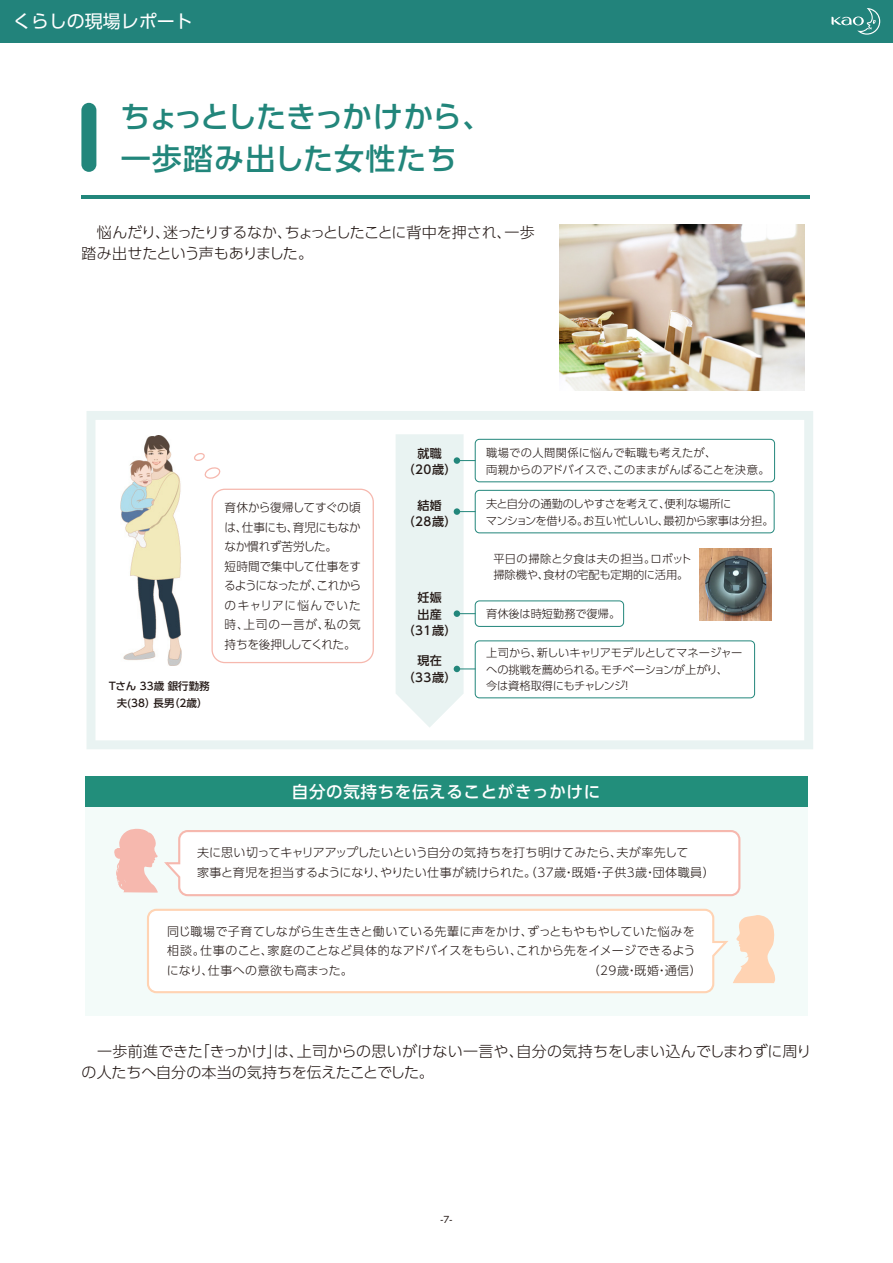
<style>
.page{position:relative;width:893px;height:1263px;background:#fff}
.page>*{position:absolute;margin:0;border:0;box-sizing:border-box;transform-origin:0 0}
.t1{font:500 30px/42px "UD Shin Go Pro";letter-spacing:.01em;color:#22867b}
.t2{font:18px "UD Shin Go Pro";color:#fff}
.t3{font:500 16.5px "UD Shin Go Pro";letter-spacing:.04em;color:#fff}
.t4{font:300 15px/21px "UD Shin Go Pro";letter-spacing:-.01em;color:#231815}
.t5{font:300 15px/21px "UD Shin Go Pro";letter-spacing:-.05em;color:#231815}
.t6{font:300 12px/19.5px "UD Shin Go Pro";color:#231815}
.t7{font:300 12px/19.5px "UD Shin Go Pro";letter-spacing:-.025em;color:#231815}
.t8{font:500 12px/16.5px "UD Shin Go Pro";letter-spacing:.04em;color:#231815;text-align:center}
.t9{font:300 11.25px/16.5px "UD Shin Go Pro";letter-spacing:-.03em;color:#231815}
.t10{font:300 11.25px/16.5px "UD Shin Go Pro";letter-spacing:-.01em;color:#231815}
.t11{font:300 11.25px/16.5px "UD Shin Go Pro";letter-spacing:.015em;color:#231815}
.t12{font:500 10.5px/16.5px "UD Shin Go Pro";color:#231815;text-align:right}
.t13{font:9px "UD Shin Go Pro";color:#231815}
</style>
<div class="page">
<div style="left:0;top:0;width:893px;height:42px;background:#22837b"></div>
<svg style="left:831px;top:8px;width:49px;height:27px"></svg>
<div style="left:85px;top:776px;width:723px;height:239px;background:#f3fbf9"></div>
<div style="left:85px;top:776px;width:723px;height:30px;background:#228e7b"></div>
<svg style="left:86px;top:411px;width:727px;height:338px"></svg>
<svg style="left:114px;top:829px;width:627px;height:68px"></svg>
<svg style="left:147px;top:908px;width:581px;height:86px"></svg>
<div style="left:475px;top:439px;width:300px;height:43px;border:1px solid #22867b;border-radius:4px"></div>
<div style="left:475px;top:600px;width:149px;height:27px;border:1px solid #22867b;border-radius:4px"></div>
<div style="left:475px;top:640px;width:280px;height:58px;border:1px solid #22867b;border-radius:4px"></div>
<div style="left:475px;top:490px;width:300px;height:43px;border:1px solid #22867b;border-radius:4px"></div>
<svg style="left:396px;top:434px;width:79px;height:294px"></svg>
<svg style="left:193px;top:452px;width:27px;height:27px"></svg>
<div style="left:212px;top:489px;width:161px;height:173px;background:#fff;border-radius:13px"></div>
<div style="left:211px;top:489px;width:163px;height:174px;border:1px solid #f6b8ae;border-radius:13px"></div>
<svg style="left:733px;top:915px;width:42px;height:68px"></svg>
<img style="left:699px;top:548px;width:73px;height:72px">
<div style="left:81px;top:103px;width:15px;height:69px;background:#22867b;border-radius:7px"></div>
<hr style="left:81px;top:196px;width:729px;height:3px;background:#22867b">
<img style="left:120px;top:436px;width:62px;height:230px">
<img style="left:559px;top:225px;width:245px;height:166px">
<h2 class="t2" style="left:13px;top:7px;width:181px">くらしの現場レポート</h2>
<h1 class="t1" style="left:120px;top:94px;width:373px">ちょっとしたきっかけから、一歩踏み出した女性たち</h1>
<p class="t5" style="left:82px;top:221px;width:455px">　悩んだり、迷ったりするなか、ちょっとしたことに背中を押され、一歩踏み出せたという声もありました。</p>
<p class="t12" style="left:107px;top:678px;width:104px">Ｔさん 33歳 銀行勤務夫(38）長男（2歳）</p>
<p class="t7" style="left:224px;top:497px;width:139px">育休から復帰してすぐの頃は、仕事にも、育児にもなかなか慣れず苦労した。<br>短時間で集中して仕事をするようになったが、これからのキャリアに悩んでいた時、上司の一言が、私の気持ちを後押ししてくれた。</p>
<p class="t8" style="left:403px;top:444px;width:55px">就職（20歳）</p>
<p class="t8" style="left:403px;top:496px;width:55px">結婚（28歳）</p>
<p class="t8" style="left:403px;top:589px;width:55px">妊娠<br>出産（31歳）</p>
<p class="t8" style="left:403px;top:652px;width:55px">現在（33歳）</p>
<p class="t11" style="left:486px;top:444px;width:285px">職場での人間関係に悩んで転職も考えたが、<br>両親からのアドバイスで、このままがんばることを決意。</p>
<p class="t9" style="left:486px;top:495px;width:289px">夫と自分の通勤のしやすさを考えて、便利な場所に<br>マンションを借りる。お互い忙しいし、最初から家事は分担。</p>
<p class="t10" style="left:493px;top:550px;width:200px">平日の掃除と夕食は夫の担当。ロボット掃除機や、食材の宅配も定期的に活用。</p>
<p class="t10" style="left:486px;top:605px;width:136px">育休後は時短勤務で復帰。</p>
<p class="t9" style="left:486px;top:644px;width:258px">上司から、新しいキャリアモデルとしてマネージャーへの挑戦を薦められる。モチベーションが上がり、<br>今は資格取得にもチャレンジ！</p>
<h3 class="t3" style="left:292px;top:778px;width:310px">自分の気持ちを伝えることがきっかけに</h3>
<p class="t6" style="left:197px;top:842px;width:519px">夫に思い切ってキャリアアップしたいという自分の気持ちを打ち明けてみたら、夫が率先して<br>家事と育児を担当するようになり、やりたい仕事が続けられた。（37歳・既婚・子供3歳・団体職員）</p>
<p class="t6" style="left:167px;top:921px;width:530px;text-align:justify">同じ職場で子育てしながら生き生きと働いている先輩に声をかけ、ずっともやもやしていた悩みを相談。仕事のこと、家庭のことなど具体的なアドバイスをもらい、これから先をイメージできるようになり、仕事への意欲も高まった。</p>
<p class="t6" style="left:588px;top:960px;width:115px">（29歳・既婚・通信）</p>
<p class="t4" style="left:82px;top:1040px;width:731px">　一歩前進できた「きっかけ」は、上司からの思いがけない一言や、自分の気持ちをしまい込んでしまわずに周りの人たちへ自分の本当の気持ちを伝えたことでした。</p>
<p class="t13" style="left:441px;top:1212px;width:13px">-7-</p>
</div>
